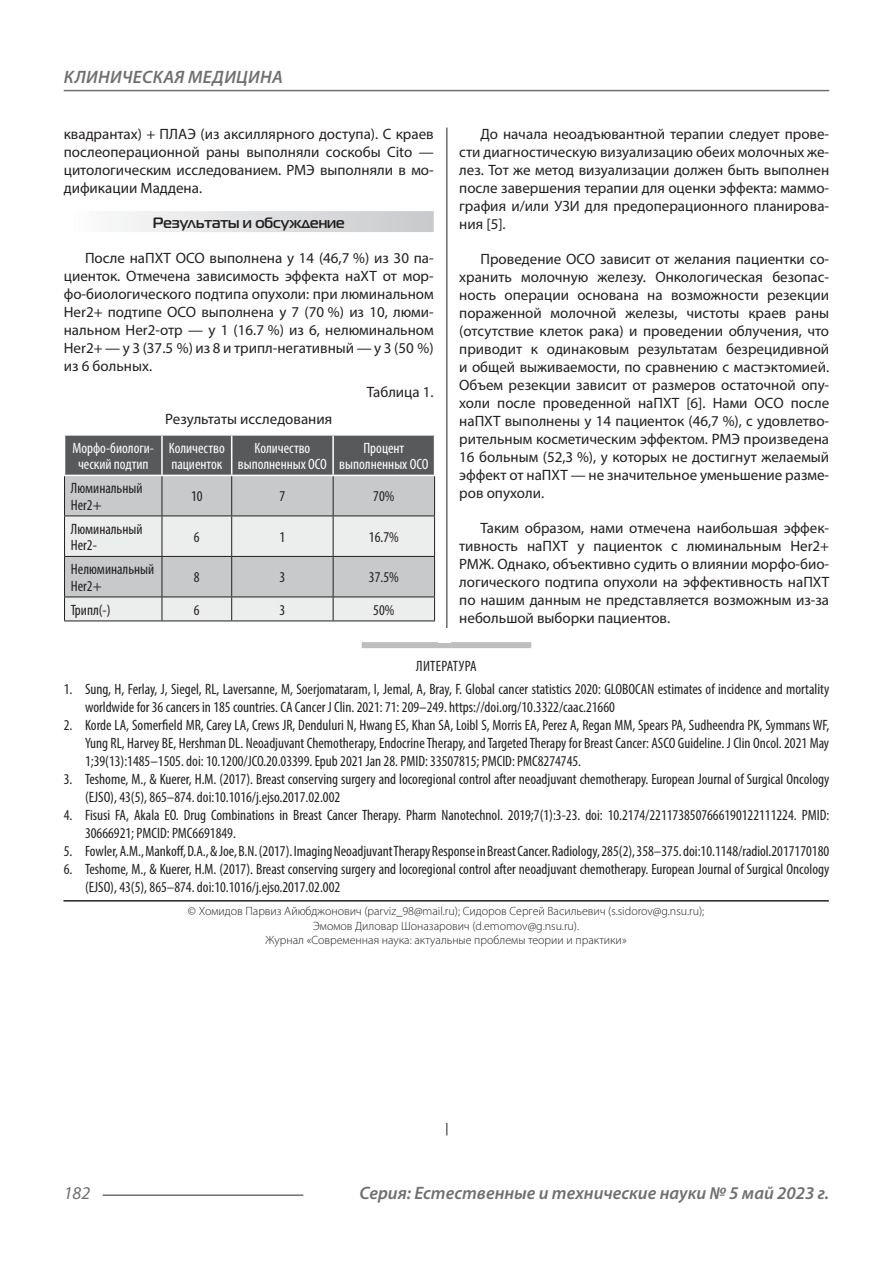
<style>
.page{position:relative;width:893px;height:1263px;background:#fff}
.page>*{position:absolute;margin:0;border:0;box-sizing:border-box;transform-origin:0 0}
.t1{font:italic 600 18px "Myriad Pro";color:#6d6f71}
.t2{font:italic 600 18px "Myriad Pro";letter-spacing:.02em;color:#6d6f71}
.t3{font:italic 18px "Myriad Pro";color:#6d6f71}
.t4{font:15px/18px "Myriad Pro";color:#231f20;text-align:justify}
.t5{font:condensed 15px/18px "Myriad Pro";color:#231f20}
.t6{font:condensed 15px/16.5px "Myriad Pro";color:#fff;text-align:center}
.t7{font:700 15px "Magistral C";color:#231f20}
.t8{font:300 12px/14.2px "Myriad Pro";color:#231f20;text-align:center}
</style>
<div class="page">
<hr style="left:446px;top:128px;width:1px;height:1007px;background:#231f20">
<hr style="left:103px;top:1194px;width:200px;height:2px;background:#6d6f71">
<hr style="left:64px;top:90px;width:765px;height:1px;background:#6d6f71">
<div style="left:64px;top:211px;width:370px;height:21px;background:linear-gradient(to right,#fdfdfd,#c7c9cb)"></div>
<div style="left:65px;top:436px;width:369px;height:39px;background:#58595b"></div>
<div style="left:65px;top:476px;width:369px;height:39px;background:#c7c9cb"></div>
<hr style="left:64px;top:515px;width:98px;height:1px;background:#231f20">
<hr style="left:162px;top:515px;width:70px;height:1px;background:#231f20">
<hr style="left:232px;top:515px;width:101px;height:1px;background:#231f20">
<hr style="left:333px;top:515px;width:102px;height:1px;background:#231f20">
<hr style="left:64px;top:476px;width:1px;height:39px;background:#231f20">
<hr style="left:162px;top:476px;width:1px;height:39px;background:#231f20">
<hr style="left:231px;top:476px;width:1px;height:39px;background:#231f20">
<hr style="left:333px;top:476px;width:1px;height:39px;background:#231f20">
<hr style="left:434px;top:476px;width:1px;height:39px;background:#231f20">
<svg style="left:64px;top:516px;width:371px;height:105px;background:#d5d7d7"></svg>
<hr style="left:161px;top:436px;width:2px;height:39px;background:#fff">
<hr style="left:231px;top:436px;width:1px;height:39px;background:#fff">
<hr style="left:332px;top:436px;width:2px;height:39px;background:#fff">
<div style="left:362px;top:642px;width:169px;height:6px;background:#bcbec0"></div>
<hr style="left:63px;top:900px;width:766px;height:1px;background:#231f20">
<div style="left:438px;top:628px;width:13px;height:14px;background:#fff"></div>
<p class="t2" style="left:64px;top:66px;width:220px">Клиническая медицина</p>
<p class="t4" style="left:64px;top:125px;width:371px">квадрантах) + ПЛАЭ (из аксиллярного доступа). С краев послеоперационной раны выполняли соскобы Cito — цитологическим исследованием. РМЭ выполняли в мо&shy;дификации Маддена.</p>
<p class="t7" style="left:153px;top:214px;width:193px">Результаты и обсуждение</p>
<p class="t4" style="left:64px;top:249px;width:371px;text-indent:21px">После наПХТ ОСО выполнена у 14 (46,7 %) из 30 па&shy;циенток. Отмечена зависимость эффекта наХТ от мор&shy;фо-биологического подтипа опухоли: при люминальном Her2+ подтипе ОСО выполнена у 7 (70 %) из 10, люми&shy;нальном Her2-отр — у 1 (16.7 %) из 6, нелюминальном Her2+ — у 3 (37.5 %) из 8 и трипл-негативный — у 3 (50 %) из 6 больных.</p>
<p class="t4" style="left:367px;top:383px;width:68px">Таблица 1.</p>
<p class="t4" style="left:165px;top:410px;width:169px">Результаты исследования</p>
<p class="t6" style="left:73px;top:439px;width:83px">Морфо-биологи&shy;ческий подтип</p>
<p class="t6" style="left:169px;top:439px;width:57px;text-align:left">Количество пациенток</p>
<p class="t6" style="left:238px;top:439px;width:91px">Количество выполненных ОСО</p>
<p class="t6" style="left:339px;top:439px;width:91px">Процент выполненных ОСО</p>
<p class="t5" style="left:71px;top:480px;width:73px;line-height:16.5px">Люминальный<br>Her2+</p>
<p class="t5" style="left:191px;top:487px;width:13px">10</p>
<p class="t5" style="left:280px;top:487px;width:7px">7</p>
<p class="t5" style="left:373px;top:487px;width:23px">70%</p>
<p class="t5" style="left:71px;top:520px;width:73px;line-height:16.5px">Люминальный<br>Her2-</p>
<p class="t5" style="left:194px;top:528px;width:7px">6</p>
<p class="t5" style="left:280px;top:528px;width:7px">1</p>
<p class="t5" style="left:369px;top:528px;width:31px">16.7%</p>
<p class="t5" style="left:71px;top:561px;width:85px;line-height:16.5px">Нелюминальный<br>Her2+</p>
<p class="t5" style="left:194px;top:568px;width:7px">8</p>
<p class="t5" style="left:280px;top:568px;width:7px">3</p>
<p class="t5" style="left:369px;top:568px;width:31px">37.5%</p>
<p class="t5" style="left:71px;top:600px;width:41px">Трипл(-)</p>
<p class="t5" style="left:194px;top:600px;width:7px">6</p>
<p class="t5" style="left:280px;top:600px;width:7px">3</p>
<p class="t5" style="left:373px;top:600px;width:23px">50%</p>
<p class="t4" style="left:459px;top:125px;width:371px;text-indent:21px">До начала неоадъювантной терапии следует прове&shy;сти диагностическую визуализацию обеих молочных же&shy;лез. Тот же метод визуализации должен быть выполнен после завершения терапии для оценки эффекта: маммо&shy;графия и/или УЗИ для предоперационного планирова&shy;ния [5].</p>
<p class="t4" style="left:459px;top:250px;width:371px;text-indent:21px">Проведение ОСО зависит от желания пациентки со&shy;хранить молочную железу. Онкологическая безопас&shy;ность операции основана на возможности резекции пораженной молочной железы, чистоты краев раны (отсутствие клеток рака) и проведении облучения, что приводит к одинаковым результатам безрецидивной и общей выживаемости, по сравнению с мастэктомией.<br>Объем резекции зависит от размеров остаточной опу&shy;холи после проведенной наПХТ [6]. Нами ОСО после наПХТ выполнены у 14 пациенток (46,7 %), с удовлетво&shy;рительным косметическим эффектом. РМЭ произведена 16 больным (52,3 %), у которых не достигнут желаемый эффект от наПХТ — не значительное уменьшение разме&shy;ров опухоли.</p>
<p class="t4" style="left:459px;top:519px;width:371px;text-indent:21px">Таким образом, нами отмечена наибольшая эффек&shy;тивность наПХТ у пациенток с люминальным Her2+ РМЖ. Однако, объективно судить о влиянии морфо-био&shy;логического подтипа опухоли на эффективность наПХТ по нашим данным не представляется возможным из-за небольшой выборки пациентов.</p>
<p class="t5" style="left:416px;top:657px;width:8px">литература</p>
<p class="t5" style="left:85px;top:679px;width:746px;text-indent:-21px">1. Sung, H, Ferlay, J, Siegel, RL, Laversanne, M, Soerjomataram, I, Jemal, A, Bray, F. Global cancer statistics 2020: GLOBOCAN estimates of incidence and mortality worldwide for 36 cancers in 185 countries. CA Cancer J Clin. 2021: 71: 209–249. https://doi.org/10.3322/caac.21660</p>
<p class="t5" style="left:85px;top:715px;width:746px;text-align:justify;text-indent:-21px">2. Korde LA, Somerfield MR, Carey LA, Crews JR, Denduluri N, Hwang ES, Khan SA, Loibl S, Morris EA, Perez A, Regan MM, Spears PA, Sudheendra PK, Symmans WF, Yung RL, Harvey BE, Hershman DL. Neoadjuvant Chemotherapy, Endocrine Therapy, and Targeted Therapy for Breast Cancer: ASCO Guideline. J Clin Oncol. 2021 May 1;39(13):1485–1505. doi: 10.1200/JCO.20.03399. Epub 2021 Jan 28. PMID: 33507815; PMCID: PMC8274745.</p>
<p class="t5" style="left:85px;top:769px;width:746px;text-indent:-21px">3. Teshome, M., &amp; Kuerer, H.M. (2017). Breast conserving surgery and locoregional control after neoadjuvant chemotherapy. European Journal of Surgical Oncology (EJSO), 43(5), 865–874. doi:10.1016/j.ejso.2017.02.002</p>
<p class="t5" style="left:85px;top:805px;width:746px;text-indent:-21px">4. Fisusi FA, Akala EO. Drug Combinations in Breast Cancer Therapy. Pharm Nanotechnol. 2019;7(1):3-23. doi: 10.2174/2211738507666190122111224. PMID:<br>30666921; PMCID: PMC6691849.</p>
<p class="t5" style="left:64px;top:841px;width:767px">5. Fowler, A.M., Mankoff, D.A., &amp; Joe, B.N. (2017). Imaging Neoadjuvant Therapy Response in Breast Cancer. Radiology, 285(2), 358–375. doi:10.1148/radiol.2017170180</p>
<p class="t5" style="left:85px;top:859px;width:746px;text-indent:-21px">6. Teshome, M., &amp; Kuerer, H.M. (2017). Breast conserving surgery and locoregional control after neoadjuvant chemotherapy. European Journal of Surgical Oncology (EJSO), 43(5), 865–874. doi:10.1016/j.ejso.2017.02.002</p>
<p class="t8" style="left:188px;top:904px;width:518px">© Хомидов Парвиз Айюбджонович (parviz_98@mail.ru); Сидоров Сергей Васильевич (s.sidorov@g.nsu.ru);<br>Эмомов Диловар Шоназарович (d.emomov@g.nsu.ru).<br>Журнал «Современная наука: актуальные проблемы теории и практики»</p>
<p class="t3" style="left:64px;top:1182px;width:28px">182</p>
<p class="t1" style="left:359px;top:1182px;width:471px">Серия: Естественные и технические науки № 5 май 2023 г.</p>
</div>
